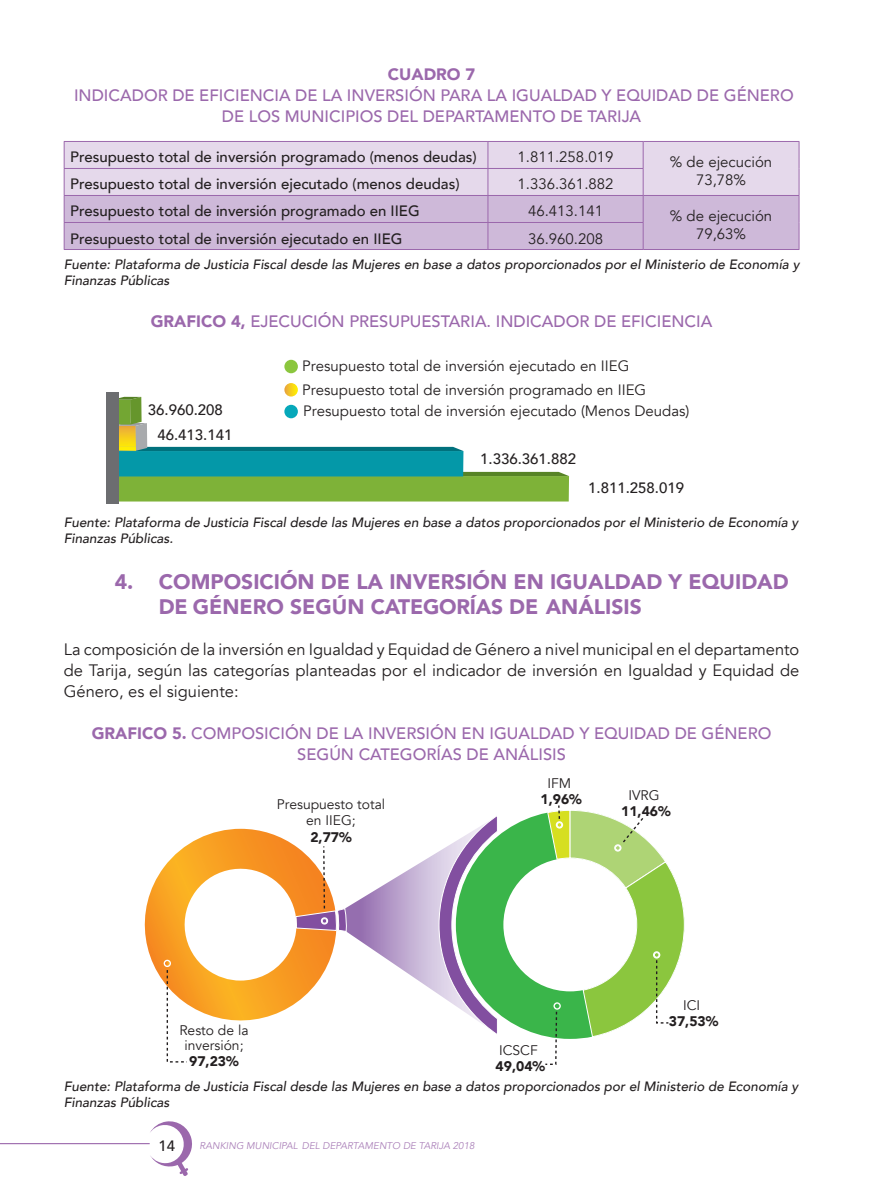
<style>
.page{position:relative;width:893px;height:1191px;background:#fff}
.page>*{position:absolute;margin:0;border:0;box-sizing:border-box;transform-origin:0 0}
.t1{font:900 21px/25.2px "Avenir";color:#9b68ac}
.t2{font:500 16.5px/21px "Avenir";color:#9b68ac;text-align:center}
.t3{font:16.5px/21px "Avenir";color:#231f20;text-align:justify}
.t4{font:900 16.5px "Avenir";color:#9b68ac}
.t5{font:500 15px/24.8px "Avenir";color:#231f20}
.t6{font:15px/23.4px "Avenir";color:#231f20}
.t7{font:13.95px/16.6px "Avenir";color:#231f20;text-align:center}
.t8{font:900 13.95px "Avenir";color:#231f20}
.t9{font:italic 500 13.5px/16.2px "Avenir";color:#231f20}
.t10{font:italic 9.75px "Avenir";color:#ab81b9}
.s1{font-weight:900}
</style>
<div class="page">
<hr style="left:0;top:1143px;width:150px;height:1px;background:#9b68ac">
<svg style="left:150px;top:1121px;width:42px;height:55px"></svg>
<hr style="left:488px;top:249px;width:155px;height:1px;background:#9b68ac">
<hr style="left:64px;top:249px;width:424px;height:1px;background:#9b68ac">
<svg style="left:64px;top:141px;width:736px;height:108px"></svg>
<hr style="left:643px;top:249px;width:156px;height:1px;background:#9b68ac">
<div style="left:284px;top:360px;width:14px;height:13px;background:#8bc63e;border-radius:50%"></div>
<svg style="left:284px;top:383px;width:14px;height:13px"></svg>
<svg style="left:118px;top:397px;width:451px;height:104px"></svg>
<div style="left:106px;top:392px;width:12px;height:111px;background:#6c6d70"></div>
<img style="left:349px;top:852px;width:89px;height:142px">
<svg style="left:438px;top:841px;width:18px;height:165px"></svg>
<svg style="left:144px;top:828px;width:205px;height:193px"></svg>
<svg style="left:164px;top:959px;width:7px;height:8px"></svg>
<svg style="left:165px;top:961px;width:23px;height:102px"></svg>
<svg style="left:456px;top:813px;width:88px;height:223px;fill:#3ab54a"></svg>
<svg style="left:544px;top:805px;width:141px;height:260px"></svg>
<svg style="left:295px;top:845px;width:52px;height:87px"></svg>
<p class="t4" style="left:388px;top:60px;width:89px">CUADRO 7</p>
<p class="t2" style="left:74px;top:84px;width:721px">INDICADOR DE EFICIENCIA DE LA INVERSIÓN PARA LA IGUALDAD Y EQUIDAD DE GÉNERO<br>DE LOS MUNICIPIOS DEL DEPARTAMENTO DE TARIJA</p>
<p class="t5" style="left:70px;top:144px;width:408px">Presupuesto total de inversión programado (menos deudas)</p>
<p class="t6" style="left:518px;top:146px;width:97px">1.811.258.019</p>
<p class="t6" style="left:670px;top:150px;width:104px">% de ejecución</p>
<p class="t5" style="left:70px;top:171px;width:391px">Presupuesto total de inversión ejecutado (menos deudas)</p>
<p class="t6" style="left:518px;top:173px;width:97px">1.336.361.882</p>
<p class="t6" style="left:696px;top:168px;width:52px">73,78%</p>
<p class="t5" style="left:70px;top:198px;width:351px">Presupuesto total de inversión programado en IIEG</p>
<p class="t6" style="left:528px;top:200px;width:77px">46.413.141</p>
<p class="t6" style="left:670px;top:204px;width:104px">% de ejecución</p>
<p class="t5" style="left:70px;top:225px;width:334px">Presupuesto total de inversión ejecutado en IIEG</p>
<p class="t6" style="left:528px;top:227px;width:77px">36.960.208</p>
<p class="t6" style="left:696px;top:222px;width:52px">79,63%</p>
<p class="t9" style="left:64px;top:256px;width:737px">Fuente: Plataforma de Justicia Fiscal desde las Mujeres en base a datos proporcionados por el Ministerio de Economía y<br>Finanzas Públicas</p>
<p class="t2" style="left:151px;top:310px;width:563px"><span class="s1">GRAFICO 4,</span> EJECUCIÓN PRESUPUESTARIA. INDICADOR DE EFICIENCIA</p>
<p class="t5" style="left:157px;top:397px;width:77px;text-indent:-9px">36.960.208<br>46.413.141</p>
<p class="t6" style="left:302px;top:354px;width:346px">Presupuesto total de inversión ejecutado en IIEG<br>Presupuesto total de inversión programado en IIEG</p>
<p class="t6" style="left:303px;top:399px;width:388px">Presupuesto total de inversión ejecutado (Menos Deudas)</p>
<p class="t5" style="left:480px;top:446px;width:97px">1.336.361.882</p>
<p class="t5" style="left:588px;top:475px;width:97px">1.811.258.019</p>
<p class="t9" style="left:64px;top:514px;width:736px">Fuente: Plataforma de Justicia Fiscal desde las Mujeres en base a datos proporcionados por el Ministerio de Economía y<br>Finanzas Públicas.</p>
<h1 class="t1" style="left:159px;top:568px;width:631px;text-indent:-44px">4. COMPOSICIÓN DE LA INVERSIÓN EN IGUALDAD Y EQUIDAD<br>DE GÉNERO SEGÚN CATEGORÍAS DE ANÁLISIS</h1>
<p class="t3" style="left:64px;top:639px;width:737px">La composición de la inversión en Igualdad y Equidad de Género a nivel municipal en el departamento de Tarija, según las categorías planteadas por el indicador de inversión en Igualdad y Equidad de Género, es el siguiente:</p>
<p class="t2" style="left:92px;top:722px;width:681px"><span class="s1">GRAFICO 5.</span> COMPOSICIÓN DE LA INVERSIÓN EN IGUALDAD Y EQUIDAD DE GÉNERO<br>SEGÚN CATEGORÍAS DE ANÁLISIS</p>
<p class="t7" style="left:277px;top:796px;width:110px">Presupuesto total en IIEG;</p>
<p class="t8" style="left:310px;top:825px;width:43px">2,77%</p>
<p class="t7" style="left:547px;top:775px;width:25px">IFM</p>
<p class="t8" style="left:540px;top:787px;width:43px">1,96%</p>
<p class="t7" style="left:628px;top:787px;width:33px">IVRG</p>
<p class="t8" style="left:621px;top:799px;width:51px">11,46%</p>
<p class="t7" style="left:683px;top:997px;width:19px">ICI</p>
<p class="t8" style="left:669px;top:1009px;width:51px">37,53%</p>
<p class="t7" style="left:179px;top:1022px;width:71px;line-height:15.9px">Resto de la inversión;</p>
<p class="t8" style="left:189px;top:1049px;width:51px">97,23%</p>
<p class="t7" style="left:499px;top:1042px;width:40px">ICSCF</p>
<p class="t8" style="left:496px;top:1054px;width:51px">49,04%</p>
<p class="t9" style="left:64px;top:1078px;width:736px">Fuente: Plataforma de Justicia Fiscal desde las Mujeres en base a datos proporcionados por el Ministerio de Economía y<br>Finanzas Públicas</p>
<p class="t5" style="left:158px;top:1132px;width:18px">14</p>
<p class="t10" style="left:200px;top:1139px;width:276px">RANKING MUNICIPAL DEL DEPARTAMENTO DE TARIJA 2018</p>
</div>
